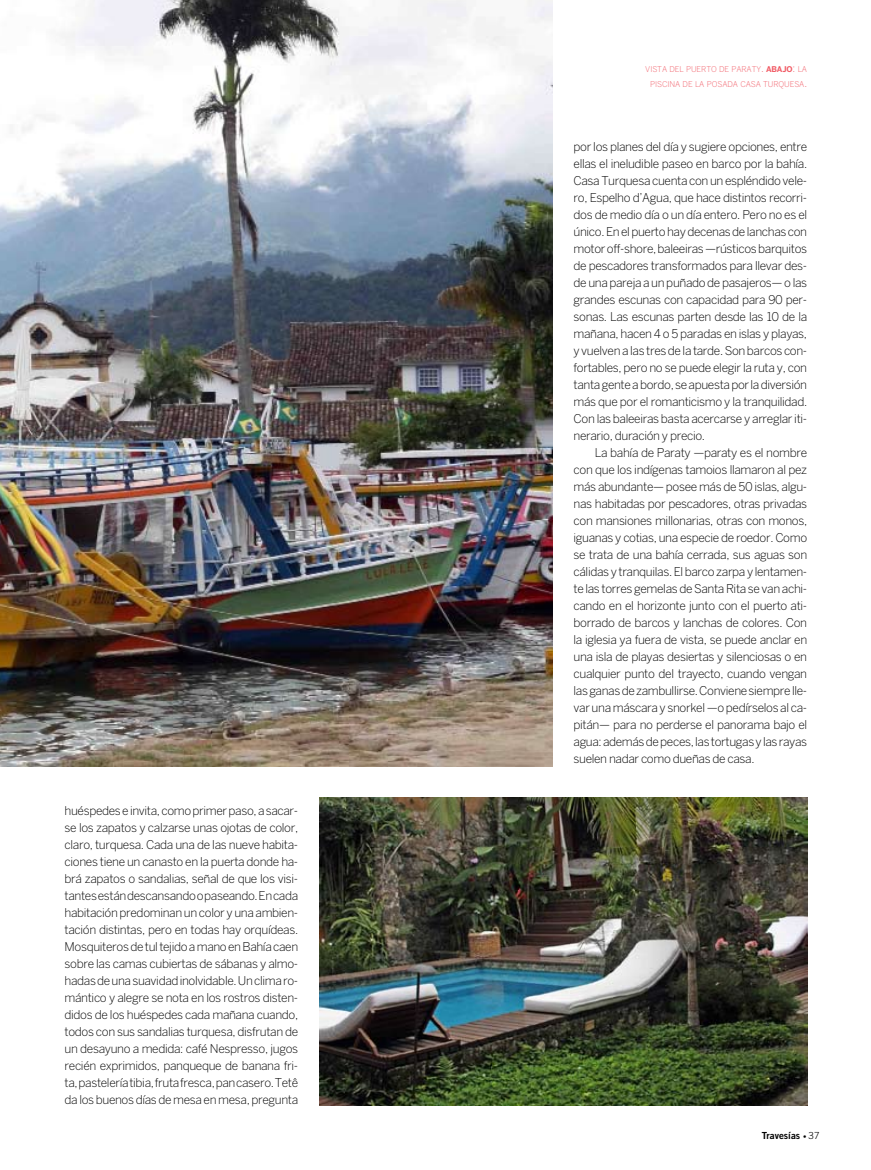
<style>
.page{position:relative;width:871px;height:1170px;background:#fff}
.page>*{position:absolute;margin:0;border:0;box-sizing:border-box;transform-origin:0 0}
.t1{font:300 12px/17px "Benton Sans";letter-spacing:-.03em;color:#000;text-align:justify}
.t2{font:9.75px "Trade Gothic Bold Two";color:#000}
.t3{font:300 7.8px/15px "Benton Sans";letter-spacing:-.015em;color:#f15b65;text-align:right}
.s1{font-size:10.5px}
.s2{font-weight:700}
.s3{font-family:"Trade Gothic";font-weight:300;font-size:6.75px}
.s4{font-family:"Trade Gothic";font-weight:300}
</style>
<div class="page">
<img style="left:0;top:0;width:552px;height:766px">
<img style="left:319px;top:797px;width:488px;height:308px">
<p class="t1" style="left:65px;top:801px;width:235px">huéspedes e invita, como primer paso, a sacar&shy;se los zapatos y calzarse unas ojotas de color, claro, turquesa. Cada una de las nueve habita&shy;ciones tiene un canasto en la puerta donde ha&shy;brá zapatos o sandalias, señal de que los visi&shy;tantes están descansando o paseando. En cada habitación predominan un color y una ambien&shy;tación distintas, pero en todas hay orquídeas.<br>Mosquiteros de tul tejido a mano en Bahía caen sobre las camas cubiertas de sábanas y almo&shy;hadas de una suavidad inolvidable. U n clima ro&shy;mántico y alegre se nota en los rostros disten&shy;didos de los huéspedes cada mañana cuando, todos con sus sandalias turquesa, disfrutan de un desayuno a medida: café Nespresso, jugos recién exprimidos, panqueque de banana fri&shy;ta, pastelería tibia, fruta fresca, pan casero. Tetê da los buenos días de mesa en mesa, pregunta</p>
<p class="t3" style="left:645px;top:61px;width:163px">VISTA DEL PUERTO DE PARATY<span class="s1">.</span> <span class="s2">ABAJO</span><span class="s1">:</span> LA<br>PISCINA DE LA POSADA CASA TURQUESA<span class="s1">.</span></p>
<p class="t1" style="left:573px;top:138px;width:235px">por los planes del día y sugiere opciones, entre ellas el ineludible paseo en barco por la bahía.<br>Casa Turquesa cuenta con un espléndido vele&shy;ro, Espelho d’Agua, que hace distintos recorri&shy;dos de medio día o un día entero. Pero no es el único. En el puerto hay decenas de lanchas con motor off-shore, baleeiras —rústicos barquitos de pescadores transformados para llevar des&shy;de una pareja a un puñado de pasajeros— o las grandes escunas con capacidad para 90 per&shy;sonas. Las escunas parten desde las 10 de la mañana, hacen 4 o 5 paradas en islas y playas, y vuelven a las tres de la tarde. Son barcos con&shy;fortables, pero no se puede elegir la ruta y, con tanta gente a bordo, se apuesta por la diversión más que por el romanticismo y la tranquilidad.<br>Con las baleeiras basta acercarse y arreglar iti&shy;nerario, duración y precio.</p>
<p class="t1" style="left:573px;top:444px;width:235px;text-indent:21px">La bahía de Paraty —paraty es el nombre con que los indígenas tamoios llamaron al pez más abundante— posee más de 50 islas, algu&shy;nas habitadas por pescadores, otras privadas con mansiones millonarias, otras con monos, iguanas y cotias, una especie de roedor. Como se trata de una bahía cerrada, sus aguas son cálidas y tranquilas. El barco zarpa y lentamen&shy;te las torres gemelas de Santa Rita se van achi&shy;cando en el horizonte junto con el puerto ati&shy;borrado de barcos y lanchas de colores. Con la iglesia ya fuera de vista, se puede anclar en una isla de playas desiertas y silenciosas o en cualquier punto del trayecto, cuando vengan las ganas de zambullirse. Conviene siempre lle&shy;var una máscara y snorkel —o pedírselos al ca&shy;pitán— para no perderse el panorama bajo el agua: además de peces, las tortugas y las rayas suelen nadar como dueñas de casa.</p>
<p class="t2" style="left:762px;top:1129px;width:59px">Travesías <span class="s3">•</span> <span class="s4">37</span></p>
</div>
